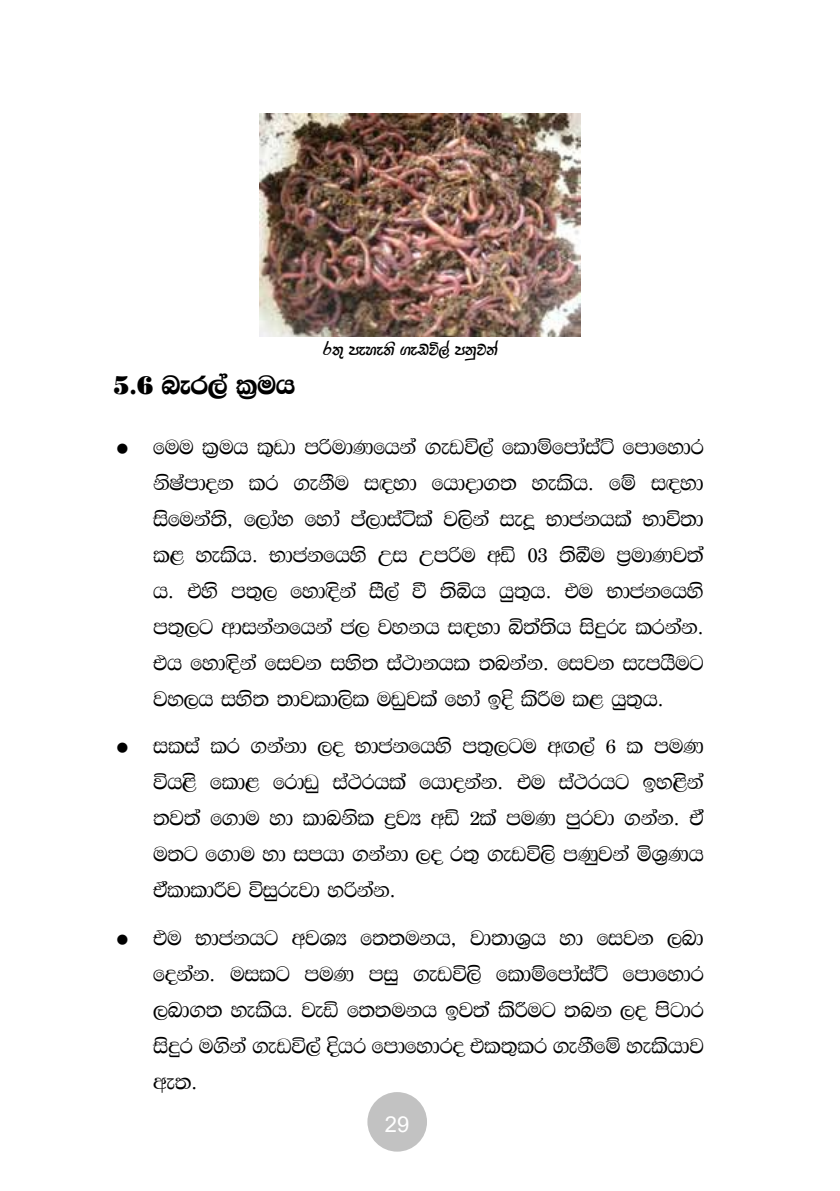
<style>
.page{position:relative;width:840px;height:1191px;background:#fff}
.page>*{position:absolute;margin:0;border:0;box-sizing:border-box;transform-origin:0 0}
.t1{font:28px "FM Samanthax";color:#000}
.t2{font:22px/36px "FM Bindumathix";color:#000;text-align:justify}
.t3{font:22px "FM Deranax";color:#000}
.t4{font:22px "Arial";color:#fff}
</style>
<div class="page">
<img style="left:259px;top:113px;width:321px;height:223px">
<div style="left:367px;top:1092px;width:60px;height:59px;background:#c2c2c2;border-radius:50%"></div>
<p class="t3" style="left:323px;top:338px;width:176px">r;= meye;s .evú,a mkqjka</p>
<p class="t1" style="left:113px;top:371px;width:183px">5'6 NER,A L%UH</p>
<p class="t2" style="left:153px;top:430px;width:565px;text-align:left">fuu l%uh l=vd mßudKfhka .evú,a fldïfmdaiaÜ fmdfydr ksIamdok lr .ekSu i`oyd fhdod.; yelsh' fï i`oyd isfuka;s" f,day fyda ma,diaála j,ska ie¥ Ndckhla Ndú;d l&lt; yelsh' NdckfhysWi Wmßu wä 03 ;sîu m%udKj;a h' tysm;=, fyd|ska iS,a ù ;sìh hq;=h' tu Ndckfhys m;=,g wdikakfhka c, jykh i`oyd ì;a;sh isÿre lrkak' th fyd`oska fijk iys; ia:dkhl ;nkak' fijk iemhSug jy,h iys; ;djld,sl uvqjla fyda bÈ lsÍu l&lt; hq;=h'</p>
<p class="t2" style="left:153px;top:729px;width:551px">ilia lr .kakd ,o Ndckfhysm;=,gu w`.,a 6 l muK úh&lt;sfld&lt; frdvqia:rhla fhdokak' tu ia:rhg by&lt;ska ;j;a f.du yd ldnksl øjH wä 2la muK mqrjd .kak' ta u;g f.du yd imhd .kakd ,o r;= .evú,smKqjka ñY%Kh taldldÍj úiqrejd yßkak'</p>
<p class="t2" style="left:153px;top:920px;width:551px">tu Ndckhg wjYH f;;ukh" jd;dY%h yd fijk ,nd fokak' uilg muK miq.evú,sfldïfmdaiaÜ fmdfydr ,nd.; yelsh' jeä f;;ukh bj;a lsÍug ;nk ,o msgdr isÿr u.ska .evú,a Èhr fmdfydro tl;=lr .ekSfï yelshdj we;'</p>
<p class="t4" style="left:385px;top:1109px;width:26px">29</p>
</div>
